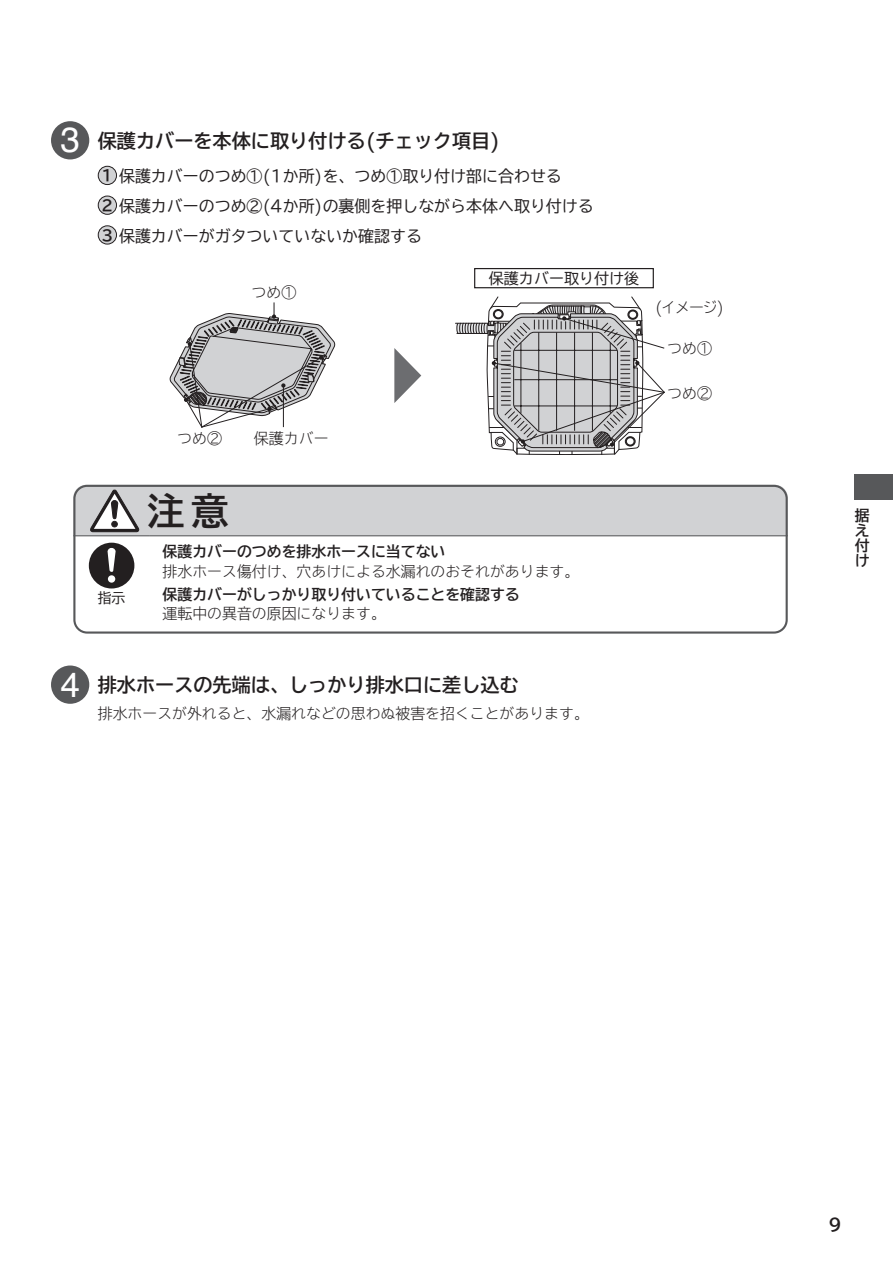
<style>
.page{position:relative;width:893px;height:1263px;background:#fff}
.page>*{position:absolute;margin:0;border:0;box-sizing:border-box;transform-origin:0 0}
.t1{font:37.35px "TBUD Go Std Bold 90 pv RKSJ H";color:#231f20}
.t2{font:35.1px "Helvetica";color:#fff}
.t3{font:700 19.2px "TBUD Go Std";color:#231f20}
.t4{font:700 16.95px "TBUD Go Std";color:#231f20}
.t5{font:15.9px/29.7px "TBUD Go Std";color:#231f20}
.t6{font:15px "TBUD Go Std Super Light 90 pv RKSJ H";color:#231f20}
.t7{font:15px "TBUD Go Std Regular 90 pv RKSJ H";color:#231f20}
.t8{font:300 14.85px "TBUD Go Std Super";color:#231f20}
.t9{font:700 14.85px/14.9px "TBUD Go Std";color:#231f20;text-align:justify}
.t10{font:13.8px "TBUD Go Std";color:#231f20}
.s1{font-family:"Helvetica";font-weight:400;font-size:35.1px;color:#fff}
.s2{font-weight:700;font-size:14.85px}
</style>
<div class="page">
<div style="left:855px;top:474px;width:38px;height:26px;background:#57585a"></div>
<div style="left:98px;top:166px;width:19px;height:19px;background:#d1d2d4;border-radius:50%"></div>
<div style="left:98px;top:166px;width:19px;height:19px;border:1px solid #231f20;border-radius:50%"></div>
<div style="left:98px;top:196px;width:19px;height:18px;background:#d1d2d4;border-radius:50%"></div>
<div style="left:98px;top:196px;width:19px;height:19px;border:1px solid #231f20;border-radius:50%"></div>
<div style="left:98px;top:226px;width:19px;height:18px;background:#d1d2d4;border-radius:50%"></div>
<div style="left:98px;top:225px;width:19px;height:19px;border:1px solid #231f20;border-radius:50%"></div>
<div style="left:51px;top:665px;width:38px;height:39px;background:#57585a;border-radius:50%"></div>
<svg style="left:170px;top:302px;width:166px;height:126px"></svg>
<svg style="left:455px;top:268px;width:210px;height:187px"></svg>
<svg style="left:394px;top:348px;width:27px;height:55px"></svg>
<div style="left:51px;top:121px;width:38px;height:38px;background:#57585a;border-radius:50%"></div>
<div style="left:73px;top:485px;width:715px;height:149px;border:2px solid #57585a;border-radius:13px"></div>
<svg style="left:73px;top:485px;width:715px;height:51px;background:#c8c8ca"></svg>
<svg style="left:89px;top:543px;width:45px;height:45px"></svg>
<p class="t3" style="left:60px;top:125px;width:441px"><span class="s1">3</span> 保護カバーを本体に取り付ける(チェック項目)</p>
<p class="t5" style="left:102px;top:161px;width:494px"><span class="s2">1</span> 保護カバーのつめ①(1か所)を、つめ①取り付け部に合わせる<br><span class="s2">2</span> 保護カバーのつめ②(4か所)の裏側を押しながら本体へ取り付ける<br><span class="s2">3</span> 保護カバーがガタついていないか確認する</p>
<p class="t6" style="left:252px;top:280px;width:46px">つめ①</p>
<p class="t6" style="left:177px;top:426px;width:46px">つめ②</p>
<p class="t6" style="left:254px;top:426px;width:76px">保護カバー</p>
<p class="t7" style="left:489px;top:266px;width:151px">保護カバー取り付け後</p>
<p class="t6" style="left:655px;top:295px;width:71px">(イメージ)</p>
<p class="t6" style="left:667px;top:336px;width:46px">つめ①</p>
<p class="t6" style="left:667px;top:381px;width:46px">つめ②</p>
<p class="t10" style="left:98px;top:587px;width:29px">指示</p>
<h1 class="t1" style="left:147px;top:481px;width:83px">注意</h1>
<p class="t9" style="left:163px;top:545px;width:284px">保護カバーのつめを排水ホースに当てない</p>
<p class="t8" style="left:163px;top:559px;width:418px">排水ホース傷付け、穴あけによる水漏れのおそれがあります。</p>
<p class="t9" style="left:163px;top:587px;width:359px">保護カバーがしっかり取り付いていることを確認する</p>
<p class="t8" style="left:163px;top:601px;width:225px">運転中の異音の原因になります。</p>
<h2 class="t2" style="left:60px;top:657px;width:21px">4</h2>
<p class="t3" style="left:98px;top:669px;width:422px">排水ホースの先端は、しっかり排水口に差し込む</p>
<p class="t8" style="left:98px;top:701px;width:493px">排水ホースが外れると、水漏れなどの思わぬ被害を招くことがあります。</p>
<p class="t9" style="left:855px;top:508px;width:16px">据え付け</p>
<p class="t4" style="left:829px;top:1211px;width:15px">9</p>
</div>
